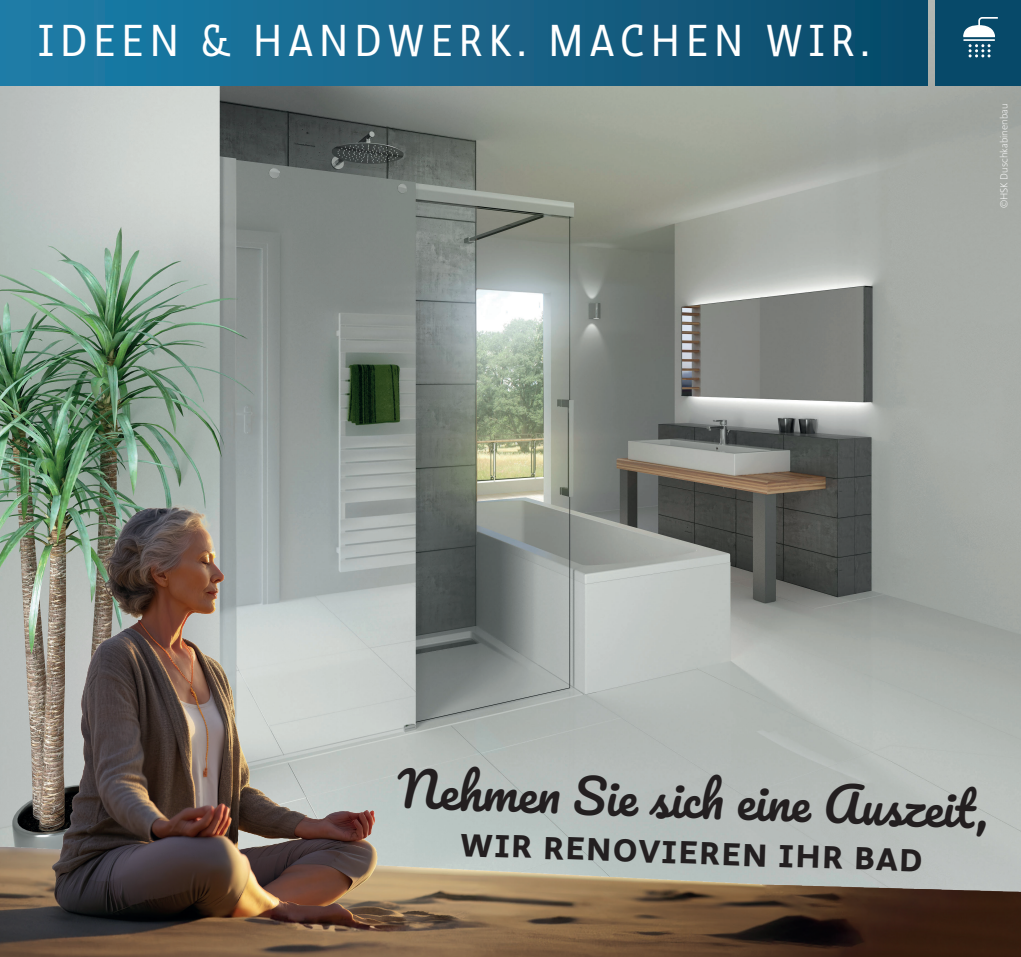
<style>
.page{position:relative;width:1021px;height:957px;background:#fff}
.page>*{position:absolute;margin:0;border:0;box-sizing:border-box;transform-origin:0 0}
.t1{font:48px "Pacifico";color:#231f20}
.t2{font:46.5px "Ratio Display";letter-spacing:.13em;color:#fff}
.t3{font:700 33px "Ratio";color:#231f20}
.t4{font:300 10.5px "Ratio";color:#fff}
</style>
<div class="page">
<img style="left:0;top:0;width:1020px;height:384px">
<img style="left:0;top:384px;width:1020px;height:573px">
<div style="left:0;top:0;width:927px;height:85px;background:linear-gradient(to right,#1f7faa,#0d4969)"></div>
<div style="left:935px;top:0;width:85px;height:85px;background:#074969"></div>
<hr style="left:963px;top:39px;width:32px;height:2px;background:#fff">
<svg style="left:968px;top:44px;width:22px;height:13px"></svg>
<svg style="left:963px;top:17px;width:34px;height:20px"></svg>
<p class="t2" style="left:38px;top:15px;width:833px">IDEEN &amp; HANDWERK. MACHEN WIR.</p>
<p class="t4" style="left:998px;top:208px;width:107px;rotate:-90deg">©HSK Duschkabinenbau</p>
<p class="t1" style="left:398px;top:764px;width:593px;rotate:2deg">Nehmen Sie sich eine Auszeit,</p>
<p class="t3" style="left:461px;top:823px;width:464px;rotate:2deg">WIR RENOVIEREN IHR BAD</p>
</div>
